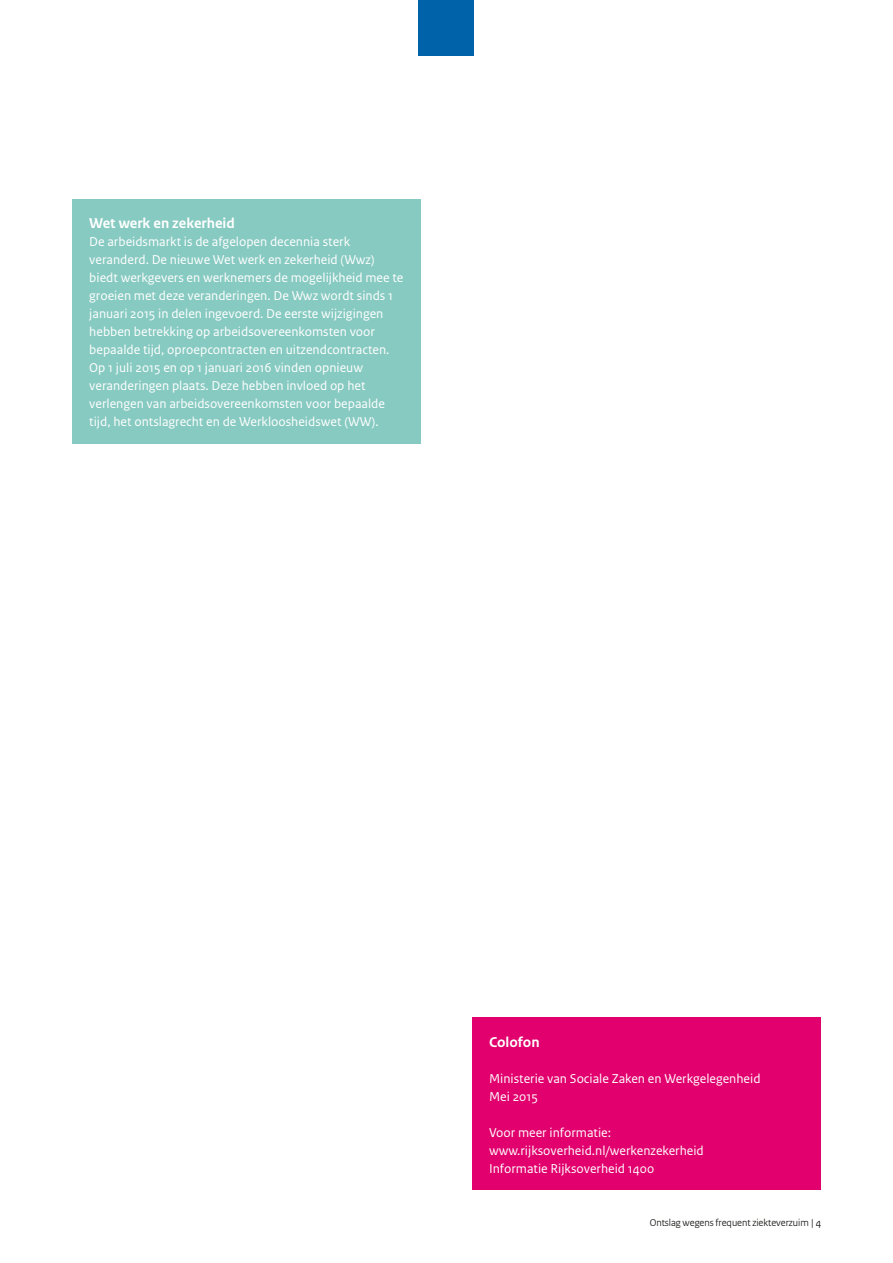
<style>
.page{position:relative;width:893px;height:1263px;background:#fff}
.page>*{position:absolute;margin:0;border:0;box-sizing:border-box;transform-origin:0 0}
.t1{font:700 15px "Rijksoverheid Sans Text";color:#fff}
.t2{font:13.5px/18px "Rijksoverheid Sans Text";color:#fff}
.t3{font:10.5px "Rijksoverheid Sans Heading";color:#1d1d1b}
.s1{font-family:"Rijksoverheid Sans Text"}
</style>
<div class="page">
<div style="left:72px;top:199px;width:349px;height:244px;background:#87cac1"></div>
<div style="left:472px;top:1018px;width:349px;height:172px;background:#e1006d"></div>
<div style="left:419px;top:0;width:55px;height:55px;background:#0062a8"></div>
<p class="t1" style="left:89px;top:215px;width:147px">Wet werk en zekerheid</p>
<p class="t2" style="left:89px;top:233px;width:316px">De arbeidsmarkt is de afgelopen decennia sterk veranderd. De nieuwe Wet werk en zekerheid (Wwz) biedt werkgevers en werknemers de mogelijkheid mee te groeien met deze veranderingen. De Wwz wordt sinds 1 januari 2015 in delen ingevoerd. De eerste wijzigingen hebben betrekking op arbeidsovereenkomsten voor bepaalde tijd, oproepcontracten en uitzendcontracten.<br>Op 1 juli 2015 en op 1 januari 2016 vinden opnieuw veranderingen plaats. Deze hebben invloed op het verlengen van arbeidsovereenkomsten voor bepaalde tijd, het ontslagrecht en de Werkloosheidswet (WW).</p>
<p class="t1" style="left:489px;top:1033px;width:52px">Colofon</p>
<p class="t2" style="left:489px;top:1070px;width:273px">Ministerie van Sociale Zaken en Werkgelegenheid<br>Mei 2015</p>
<p class="t2" style="left:489px;top:1124px;width:216px">Voor meer informatie: www.rijksoverheid.nl/werkenzekerheid<br>Informatie Rijksoverheid 1400</p>
<p class="t3" style="left:650px;top:1216px;width:173px">Ontslag wegens frequent ziekteverzuim <span class="s1">| 4</span></p>
</div>
